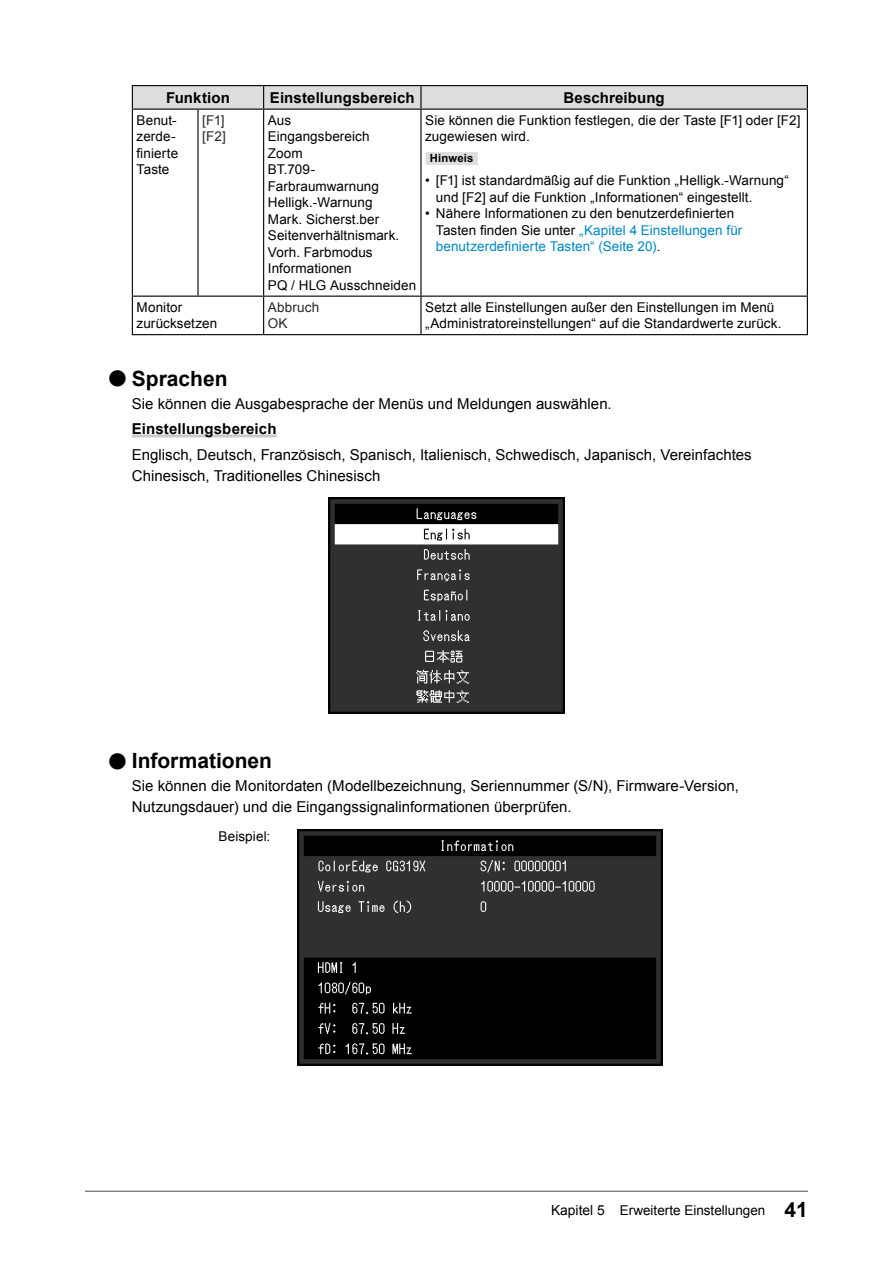
<style>
.page{position:relative;width:893px;height:1263px;background:#fff}
.page>*{position:absolute;margin:0;border:0;box-sizing:border-box;transform-origin:0 0}
.t1{font:700 21px "Arial";color:#000}
.t2{font:15px/21px "Arial";color:#000}
.t3{font:700 15px "Arial";letter-spacing:.01em;color:#000}
.t4{font:13.5px/16.5px "Arial";letter-spacing:.005em;color:#000}
.t5{font:13.5px/16.5px "Arial";letter-spacing:.01em;color:#252725}
.t6{font:700 11.25px "Arial";letter-spacing:.015em;color:#000}
.s1{color:#0087c3}
.s2{font-size:37.8px}
.s3{font-size:13.8px}
.s4{font-weight:700;font-size:21px}
</style>
<div class="page">
<hr style="left:85px;top:1191px;width:723px;height:1px;background:#595757">
<hr style="left:132px;top:434px;width:144px;height:3px;background:#c9caca">
<hr style="left:132px;top:85px;width:66px;height:1px;background:#000">
<hr style="left:198px;top:85px;width:66px;height:1px;background:#000">
<hr style="left:264px;top:85px;width:157px;height:1px;background:#000">
<hr style="left:421px;top:85px;width:387px;height:1px;background:#000">
<svg style="left:132px;top:86px;width:676px;height:23px;background:#d4d5d5"></svg>
<hr style="left:132px;top:110px;width:1px;height:186px;background:#000">
<hr style="left:197px;top:110px;width:2px;height:186px;background:#000">
<hr style="left:263px;top:110px;width:1px;height:186px;background:#000">
<hr style="left:420px;top:110px;width:2px;height:186px;background:#000">
<hr style="left:807px;top:110px;width:1px;height:186px;background:#000">
<hr style="left:132px;top:297px;width:1px;height:37px;background:#000">
<hr style="left:263px;top:297px;width:1px;height:37px;background:#000">
<hr style="left:420px;top:297px;width:2px;height:37px;background:#000">
<hr style="left:807px;top:297px;width:1px;height:37px;background:#000">
<hr style="left:132px;top:109px;width:66px;height:1px;background:#000">
<hr style="left:198px;top:109px;width:66px;height:1px;background:#000">
<hr style="left:264px;top:109px;width:157px;height:1px;background:#000">
<hr style="left:421px;top:109px;width:387px;height:1px;background:#000">
<hr style="left:132px;top:296px;width:66px;height:1px;background:#000">
<hr style="left:198px;top:296px;width:66px;height:1px;background:#000">
<hr style="left:264px;top:296px;width:157px;height:1px;background:#000">
<hr style="left:421px;top:296px;width:387px;height:1px;background:#000">
<hr style="left:132px;top:334px;width:66px;height:1px;background:#000">
<hr style="left:198px;top:334px;width:66px;height:1px;background:#000">
<hr style="left:264px;top:334px;width:157px;height:1px;background:#000">
<hr style="left:421px;top:334px;width:387px;height:1px;background:#000">
<div style="left:426px;top:152px;width:52px;height:13px;background:#dcdddd"></div>
<img style="left:328px;top:497px;width:237px;height:216px">
<img style="left:298px;top:829px;width:364px;height:237px">
<p class="t3" style="left:166px;top:87px;width:65px">Funktion</p>
<p class="t3" style="left:270px;top:87px;width:146px">Einstellungsbereich</p>
<p class="t3" style="left:564px;top:87px;width:103px">Beschreibung</p>
<p class="t4" style="left:137px;top:112px;width:43px">Benut&shy;zerde&shy;finierte<br>Taste</p>
<p class="t5" style="left:202px;top:112px;width:25px">[F1] [F2]</p>
<p class="t4" style="left:268px;top:112px;width:150px">Aus<br>Eingangsbereich<br>Zoom<br>BT.709-<br>Farbraumwarnung<br>Helligk.-Warnung<br>Mark. Sicherst.ber<br>Seitenverhältnismark.<br>Vorh. Farbmodus<br>Informationen<br>PQ / HLG Ausschneiden</p>
<p class="t4" style="left:425px;top:112px;width:377px">Sie können die Funktion festlegen, die der Taste [F1] oder [F2] zugewiesen wird.</p>
<p class="t6" style="left:430px;top:151px;width:45px">Hinweis</p>
<p class="t4" style="left:436px;top:172px;width:354px;text-indent:-11px">• [F1] ist standardmäßig auf die Funktion „Helligk.-Warnung“ und [F2] auf die Funktion „Informationen“ eingestellt.</p>
<p class="t4" style="left:436px;top:205px;width:308px;text-indent:-11px">• Nähere Informationen zu den benutzerdefinierten<br>Tasten finden Sie unter <span class="s1">„Kapitel 4 Einstellungen für benutzerdefinierte Tasten“ (Seite 20)</span>.</p>
<p class="t4" style="left:137px;top:299px;width:82px">Monitor zurücksetzen</p>
<p class="t5" style="left:268px;top:299px;width:53px">Abbruch<br>OK</p>
<p class="t4" style="left:425px;top:299px;width:358px">Setzt alle Einstellungen außer den Einstellungen im Menü „Administratoreinstellungen“ auf die Standardwerte zurück.</p>
<h1 class="t1" style="left:106px;top:364px;width:123px"><span class="s2">●</span>Sprachen</h1>
<p class="t2" style="left:132px;top:393px;width:481px">Sie können die Ausgabesprache der Menüs und Meldungen auswählen.</p>
<p class="t3" style="left:132px;top:419px;width:146px">Einstellungsbereich</p>
<p class="t2" style="left:132px;top:444px;width:621px">Englisch, Deutsch, Französisch, Spanisch, Italienisch, Schwedisch, Japanisch, Vereinfachtes<br>Chinesisch, Traditionelles Chinesisch</p>
<h1 class="t1" style="left:106px;top:747px;width:167px"><span class="s2">●</span>Informationen</h1>
<p class="t2" style="left:132px;top:776px;width:609px">Sie können die Monitordaten (Modellbezeichnung, Seriennummer (S/N), Firmware-Version,<br>Nutzungsdauer) und die Eingangssignalinformationen überprüfen.</p>
<p class="t4" style="left:219px;top:828px;width:53px">Beispiel:</p>
<p class="t4" style="left:551px;top:1202px;width:258px"><span class="s3">Kapitel 5</span> Erweiterte Einstellungen <span class="s4">41</span></p>
</div>
